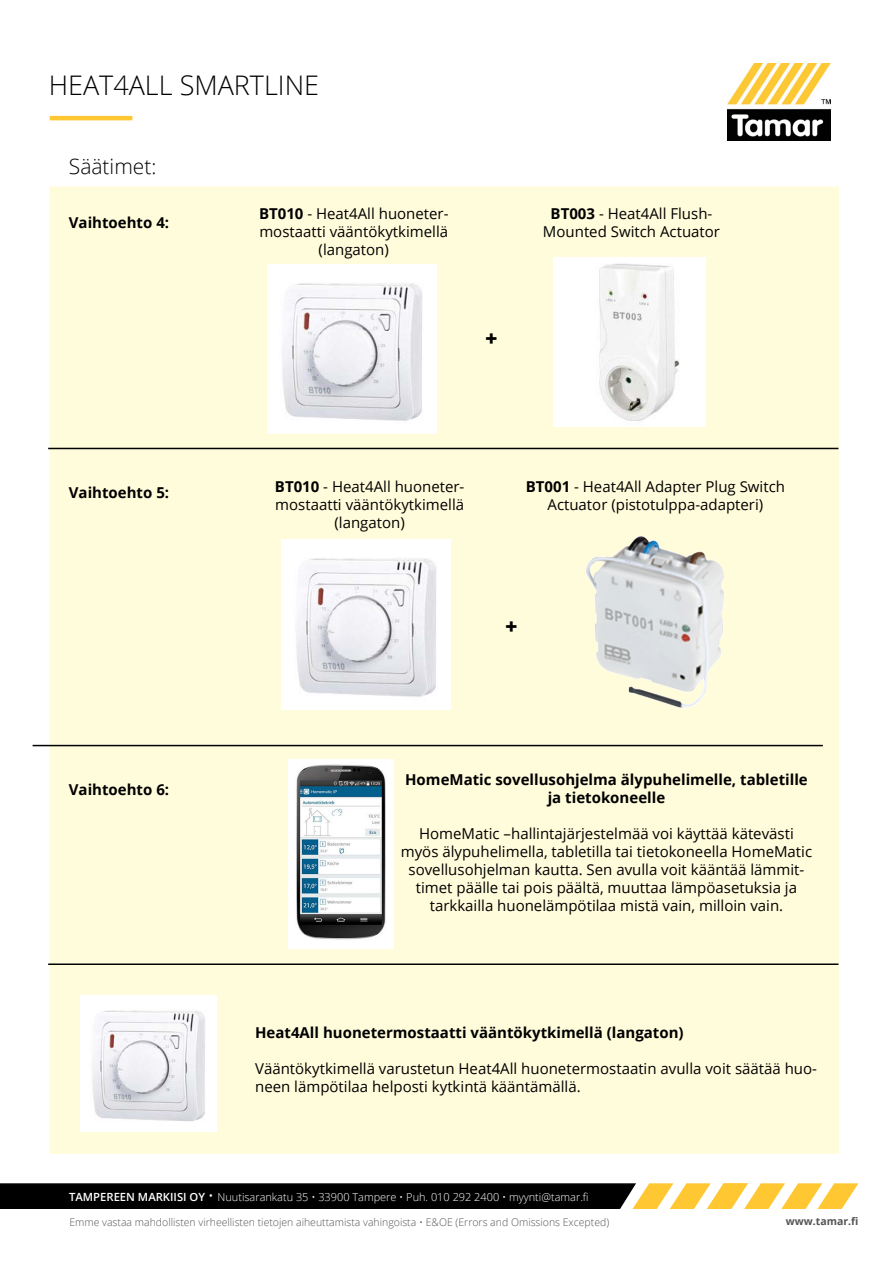
<style>
.page{position:relative;width:893px;height:1263px;background:#fff}
.page>*{position:absolute;margin:0;border:0;box-sizing:border-box;transform-origin:0 0}
.t1{font:300 27px "Open Sans";color:#000}
.t2{font:300 21px "Open Sans";color:#000}
.t3{font:800 21px "Open Sans";color:#000}
.t4{font:15px/18px "Open Sans";color:#000;text-align:center}
.t5{font:700 15px/18px "Open Sans";color:#000;text-align:center}
.t6{font:300 10.95px "Open Sans";color:#fff}
.t7{font:300 10.5px "Open Sans";color:#545454}
.t8{font:700 10.5px "Open Sans";color:#545454}
.s1{font-weight:700}
.s2{font-weight:600;font-size:11.25px}
.s3{font-size:15px}
</style>
<div class="page">
<div style="left:50px;top:187px;width:788px;height:966px;background:#fffcdb"></div>
<hr style="left:33px;top:745px;width:790px;height:1px;background:#000">
<hr style="left:48px;top:448px;width:790px;height:1px;background:#000">
<hr style="left:48px;top:963px;width:790px;height:2px;background:#000">
<img style="left:554px;top:257px;width:151px;height:170px">
<img style="left:585px;top:536px;width:139px;height:173px">
<img style="left:289px;top:759px;width:105px;height:190px">
<img style="left:267px;top:264px;width:170px;height:170px">
<img style="left:281px;top:539px;width:170px;height:170px">
<img style="left:81px;top:995px;width:135px;height:136px">
<svg style="left:0;top:1183px;width:858px;height:26px;background:#463d24"></svg>
<img style="left:727px;top:64px;width:104px;height:77px">
<hr style="left:50px;top:116px;width:82px;height:4px;background:#ffc832">
<h1 class="t1" style="left:49px;top:66px;width:272px">HEAT4ALL SMARTLINE</h1>
<h2 class="t2" style="left:69px;top:152px;width:89px">Säätimet:</h2>
<p class="t5" style="left:69px;top:213px;width:102px">Vaihtoehto 4:</p>
<p class="t5" style="left:69px;top:483px;width:102px">Vaihtoehto 5:</p>
<p class="t5" style="left:69px;top:780px;width:102px">Vaihtoehto 6:</p>
<p class="t4" style="left:259px;top:205px;width:191px"><span class="s1">BT010</span> - Heat4All huoneter&shy;mostaatti vääntökytkimellä (langaton)</p>
<h2 class="t3" style="left:485px;top:322px;width:13px">+</h2>
<p class="t4" style="left:543px;top:205px;width:179px"><span class="s1">BT003</span> - Heat4All Flush-<br>Mounted Switch Actuator</p>
<p class="t4" style="left:275px;top:478px;width:191px"><span class="s1">BT010</span> - Heat4All huoneter&shy;mostaatti vääntökytkimellä (langaton)</p>
<p class="t4" style="left:526px;top:478px;width:261px"><span class="s1">BT001</span> - Heat4All Adapter Plug Switch<br>Actuator (pistotulppa-adapteri)</p>
<h2 class="t3" style="left:505px;top:610px;width:13px">+</h2>
<p class="t5" style="left:405px;top:770px;width:404px">HomeMatic sovellusohjelma älypuhelimelle, tabletille ja tietokoneelle</p>
<p class="t4" style="left:401px;top:824px;width:413px">HomeMatic –hallintajärjestelmää voi käyttää kätevästi myös älypuhelimella, tabletilla tai tietokoneella HomeMatic sovellusohjelman kautta. Sen avulla voit kääntää lämmit&shy;timet päälle tai pois päältä, muuttaa lämpöasetuksia ja tarkkailla huonelämpötilaa mistä vain, milloin vain.</p>
<p class="t5" style="left:255px;top:1023px;width:430px">Heat4All huonetermostaatti vääntökytkimellä (langaton)</p>
<p class="t4" style="left:255px;top:1059px;width:563px;text-align:left">Vääntökytkimellä varustetun Heat4All huonetermostaatin avulla voit säätää huo&shy;neen lämpötilaa helposti kytkintä kääntämällä.</p>
<p class="t6" style="left:69px;top:1189px;width:521px"><span class="s2">TAMPEREEN MARKIISI OY</span> <span class="s3">•</span> Nuutisarankatu 35 • 33900 Tampere • Puh. 010 292 2400 • myynti@tamar.fi</p>
<p class="t7" style="left:69px;top:1215px;width:541px">Emme vastaa mahdollisten virheellisten tietojen aiheuttamista vahingoista • E&amp;OE (Errors and Omissions Excepted)</p>
<p class="t8" style="left:786px;top:1213px;width:74px">www.tamar.fi</p>
</div>
